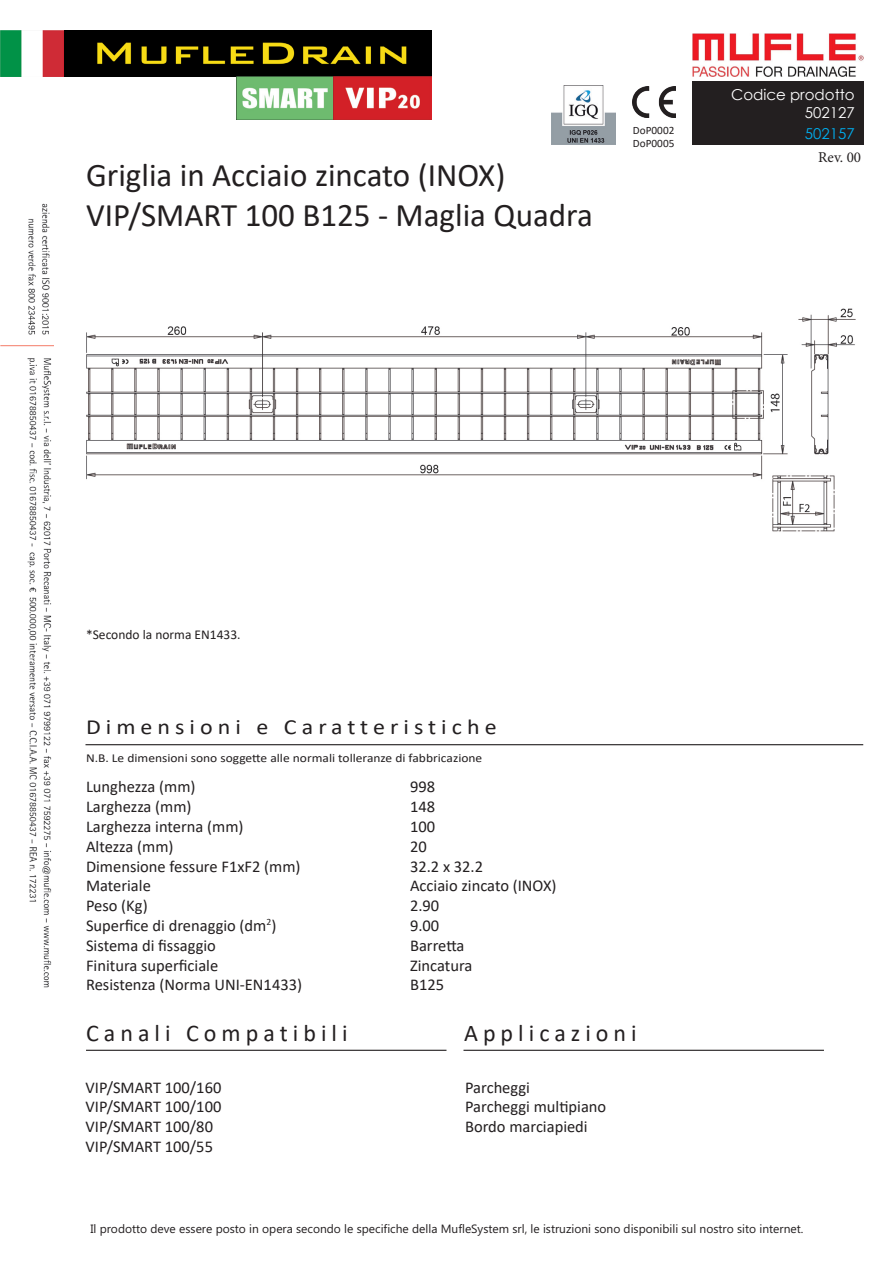
<style>
.page{position:relative;width:893px;height:1263px;background:#fff}
.page>*{position:absolute;margin:0;border:0;box-sizing:border-box;transform-origin:0 0}
.t1{font:33px "Calibri";color:#231f20}
.t2{font:24px "Calibri";letter-spacing:.21em;color:#231f20}
.t3{font:21.6px "Calibri";letter-spacing:.21em;color:#231f20;scale:1.11 1}
.t4{font:16.5px "Calibri";color:#231f20}
.t5{font:15px "Century Gothic";color:#fff}
.t6{font:15px "Century Gothic";color:#00aeef}
.t7{font:15px "Minion Pro";color:#231f20}
.t8{font:13.5px "Calibri";color:#231f20}
.t9{font:12.15px "Calibri";color:#231f20;scale:1.11 1}
.t10{font:12px "Microsoft Phags Pa";color:#231f20}
.t11{font:11.25px "Calibri";color:#231f20}
</style>
<div class="page">
<img style="left:0;top:204px;width:53px;height:783px">
<div style="left:692px;top:81px;width:171px;height:64px;background:#231f20"></div>
<img style="left:552px;top:85px;width:63px;height:59px">
<img style="left:632px;top:87px;width:43px;height:30px">
<img style="left:692px;top:34px;width:171px;height:43px">
<hr style="left:85px;top:744px;width:778px;height:1px;background:#231f20">
<hr style="left:86px;top:1050px;width:360px;height:1px;background:#231f20">
<img style="left:86px;top:308px;width:770px;height:224px">
<img style="left:0;top:30px;width:432px;height:46px">
<hr style="left:463px;top:1050px;width:361px;height:1px;background:#231f20">
<img style="left:236px;top:77px;width:195px;height:42px">
<p class="t1" style="left:86px;top:152px;width:421px">Griglia in Acciaio zincato (INOX)</p>
<p class="t1" style="left:86px;top:192px;width:508px">VIP/SMART 100 B125 - Maglia Quadra</p>
<p class="t11" style="left:633px;top:122px;width:43px">DoP0002</p>
<p class="t11" style="left:633px;top:136px;width:43px">DoP0005</p>
<p class="t5" style="left:731px;top:84px;width:125px">Codice prodotto</p>
<p class="t5" style="left:805px;top:102px;width:51px">502127</p>
<p class="t6" style="left:805px;top:123px;width:51px">502157</p>
<p class="t7" style="left:818px;top:147px;width:44px">Rev. 00</p>
<p class="t8" style="left:86px;top:625px;width:156px">*Secondo la norma EN1433.</p>
<p class="t3" style="left:86px;top:712px;width:371px">Dimensioni e Caratteristiche</p>
<p class="t9" style="left:86px;top:750px;width:359px">N.B. Le dimensioni sono soggette alle normali tolleranze di fabbricazione</p>
<p class="t4" style="left:86px;top:775px;width:111px">Lunghezza (mm)</p>
<p class="t4" style="left:410px;top:775px;width:27px">998</p>
<p class="t4" style="left:86px;top:795px;width:107px">Larghezza (mm)</p>
<p class="t4" style="left:410px;top:795px;width:27px">148</p>
<p class="t4" style="left:86px;top:815px;width:159px">Larghezza interna (mm)</p>
<p class="t4" style="left:410px;top:815px;width:27px">100</p>
<p class="t4" style="left:86px;top:835px;width:89px">Altezza (mm)</p>
<p class="t4" style="left:410px;top:835px;width:18px">20</p>
<p class="t4" style="left:86px;top:855px;width:216px">Dimensione fessure F1xF2 (mm)</p>
<p class="t4" style="left:410px;top:855px;width:75px">32.2 x 32.2</p>
<p class="t4" style="left:86px;top:874px;width:66px">Materiale</p>
<p class="t4" style="left:410px;top:874px;width:148px">Acciaio zincato (INOX)</p>
<p class="t4" style="left:86px;top:894px;width:63px">Peso (Kg)</p>
<p class="t4" style="left:410px;top:894px;width:31px">2.90</p>
<p class="t4" style="left:86px;top:914px;width:192px">Superfice di drenaggio (dm<sup>2</sup>)</p>
<p class="t4" style="left:410px;top:914px;width:31px">9.00</p>
<p class="t4" style="left:86px;top:934px;width:131px">Sistema di fissaggio</p>
<p class="t4" style="left:410px;top:934px;width:56px">Barretta</p>
<p class="t4" style="left:86px;top:954px;width:134px">Finitura superficiale</p>
<p class="t4" style="left:410px;top:954px;width:64px">Zincatura</p>
<p class="t4" style="left:86px;top:973px;width:218px">Resistenza (Norma UNI-EN1433)</p>
<p class="t4" style="left:410px;top:973px;width:36px">B125</p>
<p class="t2" style="left:86px;top:1016px;width:263px">Canali Compatibili</p>
<p class="t2" style="left:464px;top:1016px;width:174px">Applicazioni</p>
<p class="t4" style="left:85px;top:1075px;width:137px">VIP/SMART 100/160</p>
<p class="t4" style="left:85px;top:1095px;width:137px">VIP/SMART 100/100</p>
<p class="t4" style="left:85px;top:1115px;width:129px">VIP/SMART 100/80</p>
<p class="t4" style="left:85px;top:1135px;width:129px">VIP/SMART 100/55</p>
<p class="t4" style="left:465px;top:1075px;width:66px">Parcheggi</p>
<p class="t4" style="left:465px;top:1095px;width:143px">Parcheggi multipiano</p>
<p class="t4" style="left:465px;top:1115px;width:124px">Bordo marciapiedi</p>
<p class="t10" style="left:90px;top:1221px;width:715px">Il prodotto deve essere posto in opera secondo le specifiche della MufleSystem srl, le istruzioni sono disponibili sul nostro sito internet.</p>
</div>
